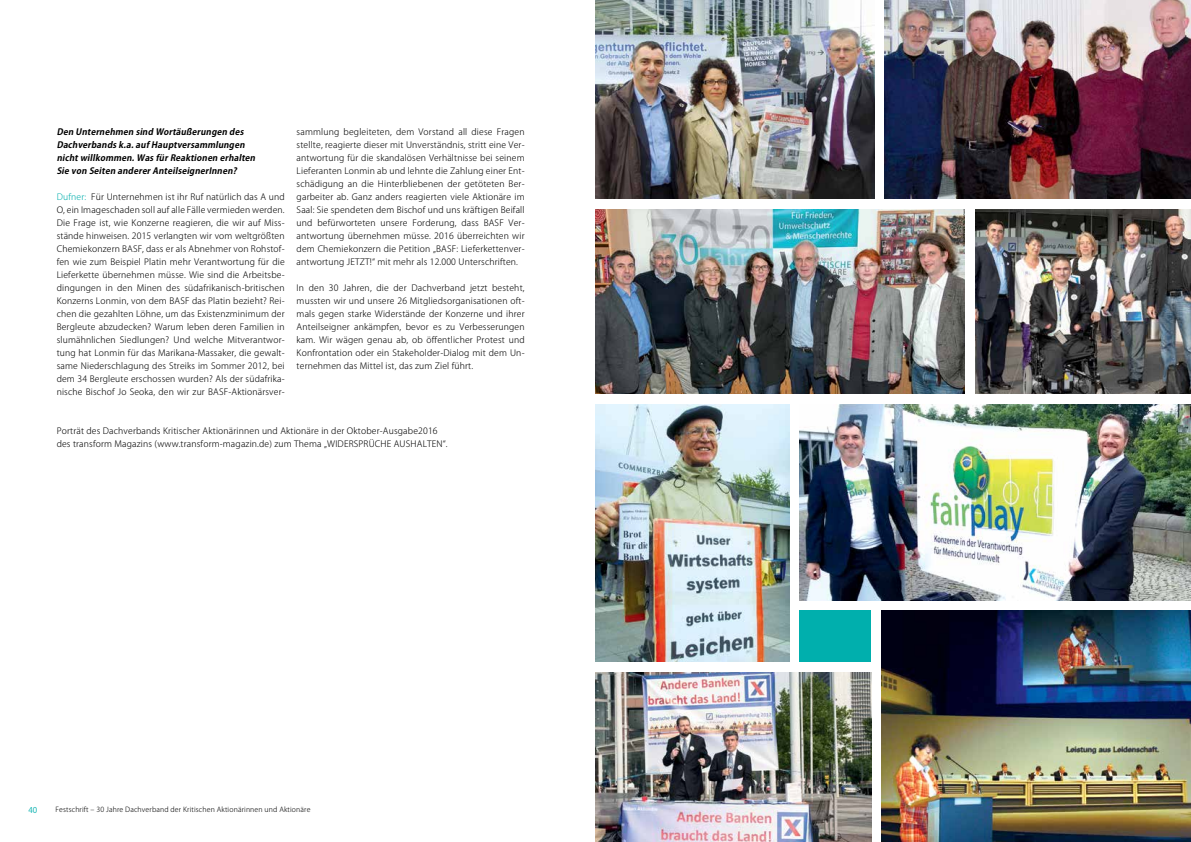
<style>
.page{position:relative;width:1191px;height:842px;background:#fff}
.page>*{position:absolute;margin:0;border:0;box-sizing:border-box;transform-origin:0 0}
.t1{font:300 8.7px/13px "Koz Go Pr 6 N";letter-spacing:.02em;color:#000;text-align:justify}
.t2{font:italic 700 8.7px/13px "Koz Go Pr 6 N";color:#000}
.t3{font:8px "Koz Go Pr 6 N";color:#00afad}
.t4{font:300 7px "Koz Go Pr 6 N";letter-spacing:.02em;color:#000}
.s1{color:#00afad}
</style>
<div class="page">
<img style="left:799px;top:404px;width:392px;height:196px">
<img style="left:595px;top:0;width:279px;height:199px">
<img style="left:881px;top:611px;width:310px;height:231px">
<img style="left:975px;top:210px;width:216px;height:184px">
<img style="left:595px;top:404px;width:194px;height:258px">
<img style="left:884px;top:0;width:307px;height:199px">
<img style="left:595px;top:210px;width:370px;height:183px">
<img style="left:595px;top:672px;width:276px;height:170px">
<div style="left:799px;top:611px;width:72px;height:51px;background:#00afad"></div>
<p class="t2" style="left:57px;top:125px;width:203px">Den Unternehmen sind Wortäußerungen des Dachverbandsk.a.aufHauptversammlungen nichtwillkommen.WasfürReaktionen erhalten Sie von Seiten andererAnteilseignerInnen?</p>
<p class="t1" style="left:57px;top:190px;width:229px"><span class="s1">Dufner:</span> Für Unternehmen ist ihr Ruf natürlich das A und O, ein Imageschaden soll auf alle Fälle vermieden werden.<br>Die Frage ist, wie Konzerne reagieren, die wir auf Miss&shy;stände hinweisen. 2015 verlangten wir vom weltgrößten Chemiekonzern BASF, dass er als Abnehmer von Rohstof&shy;fen wie zum Beispiel Platin mehr Verantwortung für die Lieferkette übernehmen müsse. Wie sind die Arbeitsbe&shy;dingungen in den Minen des südafrikanisch-britischen Konzerns Lonmin, von dem BASF das Platin bezieht? Rei&shy;chen die gezahlten Löhne, um das Existenzminimum der Bergleute abzudecken? Warum leben deren Familien in slumähnlichen Siedlungen? Und welche Mitverantwor&shy;tung hat Lonmin für das Marikana-Massaker, die gewalt&shy;same Niederschlagung des Streiks im Sommer 2012, bei dem 34 Bergleute erschossen wurden? Als der südafrika&shy;nische Bischof Jo Seoka, den wir zur BASF-Aktionärsver-</p>
<p class="t1" style="left:297px;top:125px;width:229px">sammlung begleiteten, dem Vorstand all diese Fragen stellte, reagierte dieser mit Unverständnis, stritt eine Ver&shy;antwortung für die skandalösen Verhältnisse bei seinem Lieferanten Lonmin ab und lehnte die Zahlung einer Ent&shy;schädigung an die Hinterbliebenen der getöteten Ber&shy;garbeiter ab. Ganz anders reagierten viele Aktionäre im Saal: Sie spendeten dem Bischof und uns kräftigen Beifall und befürworteten unsere Forderung, dass BASF Ver&shy;antwortung übernehmen müsse. 2016 überreichten wir dem Chemiekonzern die Petition „BASF: Lieferkettenver&shy;antwortung JETZT!“ mit mehr als 12.000 Unterschriften.</p>
<p class="t1" style="left:297px;top:281px;width:229px">In den 30 Jahren, die der Dachverband jetzt besteht, mussten wir und unsere 26 Mitgliedsorganisationen oft&shy;mals gegen starke Widerstände der Konzerne und ihrer Anteilseigner ankämpfen, bevor es zu Verbesserungen kam. Wir wägen genau ab, ob öffentlicher Protest und Konfrontation oder ein Stakeholder-Dialog mit dem Un&shy;ternehmen das Mittel ist, das zum Ziel führt.</p>
<p class="t1" style="left:57px;top:424px;width:392px">Porträt des Dachverbands Kritischer Aktionärinnen und Aktionäre in der Oktober-Ausgabe2016 des transform Magazins (www.transform-magazin.de) zum Thema „WIDERSPRÜCHE AUSHALTEN“.</p>
<p class="t3" style="left:28px;top:805px;width:10px">40</p>
<p class="t4" style="left:55px;top:806px;width:256px">Festschrift – 30 Jahre Dachverband der Kritischen Aktionärinnen und Aktionäre</p>
</div>
